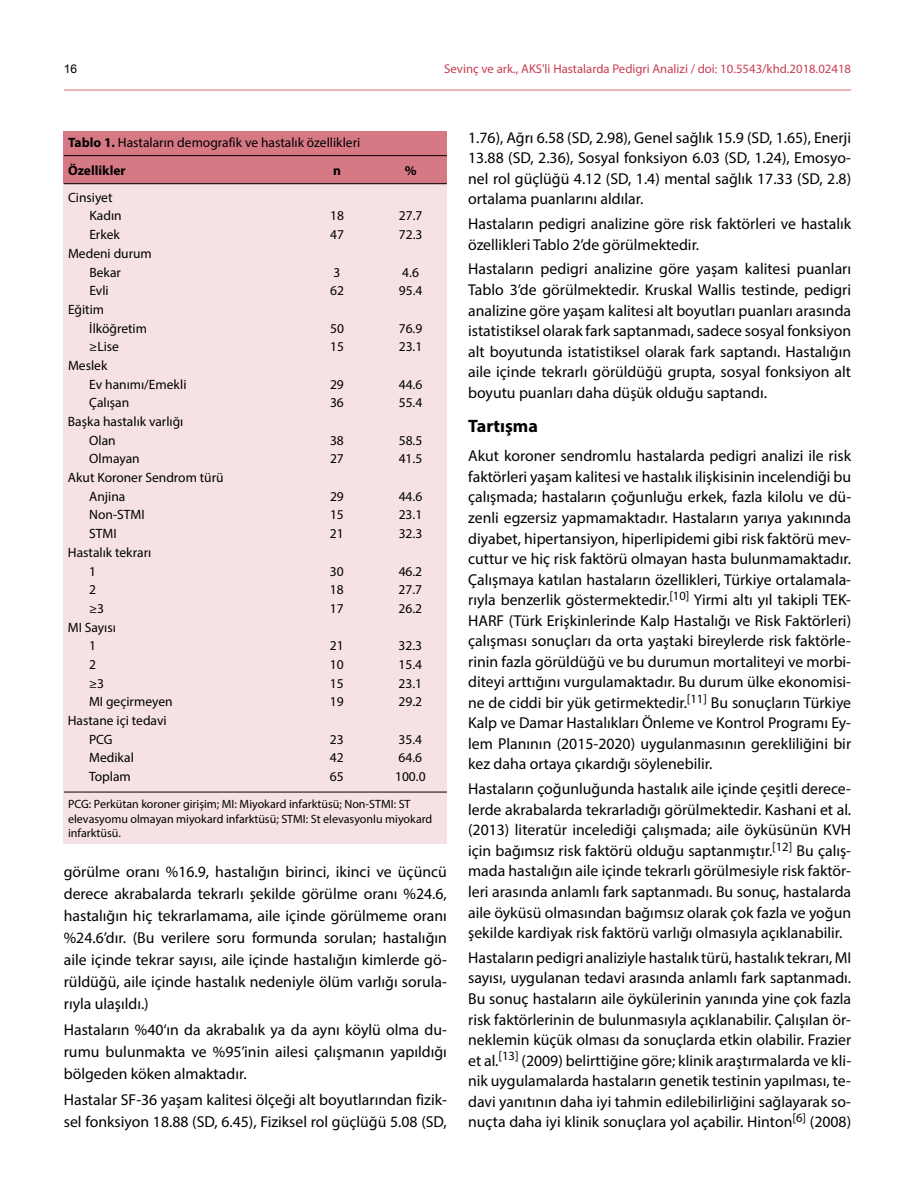
<style>
.page{position:relative;width:915px;height:1191px;background:#fff}
.page>*{position:absolute;margin:0;border:0;box-sizing:border-box;transform-origin:0 0}
.t1{font:700 18px "Myriad Pro";color:#000}
.t2{font:15.75px/20.5px "Myriad Pro";color:#000;text-align:justify}
.t3{font:13.5px/18.8px "Myriad Pro";color:#000}
.t4{font:700 13.5px "Myriad Pro";color:#000}
.t5{font:12.75px "Myriad Pro";color:#c63e51}
.t6{font:12px/14.4px "Myriad Pro";color:#000}
.t7{font:12px "Arial";color:#000}
.s1{font-weight:700}
</style>
<div class="page">
<hr style="left:64px;top:89px;width:786px;height:2px;background:#e29fa8">
<div style="left:64px;top:173px;width:382px;height:671px;background:#f6e2e5"></div>
<div style="left:64px;top:131px;width:382px;height:53px;background:#d77885"></div>
<hr style="left:64px;top:155px;width:382px;height:1px;background:#000">
<hr style="left:64px;top:183px;width:382px;height:1px;background:#000">
<hr style="left:64px;top:791px;width:382px;height:1px;background:#000">
<p class="t7" style="left:64px;top:60px;width:15px">16</p>
<p class="t5" style="left:444px;top:61px;width:408px">Sevinç ve ark., AKS'li Hastalarda Pedigri Analizi / doi: 10.5543/khd.2018.02418</p>
<p class="t3" style="left:68px;top:129px;width:294px;line-height:27.2px"><span class="s1">Tablo 1.</span> Hastaların demografik ve hastalık özellikleri<br><span class="s1">Özellikler</span></p>
<p class="t4" style="left:333px;top:161px;width:9px">n</p>
<p class="t4" style="left:404px;top:161px;width:13px">%</p>
<p class="t3" style="left:89px;top:188px;width:34px;text-indent:-21px">Cinsiyet<br>Kadın</p>
<p class="t3" style="left:330px;top:206px;width:15px">18</p>
<p class="t3" style="left:398px;top:206px;width:25px">27.7</p>
<p class="t3" style="left:89px;top:225px;width:32px">Erkek</p>
<p class="t3" style="left:330px;top:225px;width:15px">47</p>
<p class="t3" style="left:398px;top:225px;width:25px">72.3</p>
<p class="t3" style="left:89px;top:244px;width:64px;text-indent:-21px">Medeni durum<br>Bekar</p>
<p class="t3" style="left:333px;top:262px;width:8px">3</p>
<p class="t3" style="left:402px;top:262px;width:18px">4.6</p>
<p class="t3" style="left:89px;top:281px;width:21px">Evli</p>
<p class="t3" style="left:330px;top:281px;width:15px">62</p>
<p class="t3" style="left:398px;top:281px;width:25px">95.4</p>
<p class="t3" style="left:89px;top:300px;width:59px;text-indent:-21px">Eğitim<br>İlköğretim</p>
<p class="t3" style="left:330px;top:318px;width:15px">50</p>
<p class="t3" style="left:398px;top:318px;width:25px">76.9</p>
<p class="t3" style="left:89px;top:337px;width:31px">≥Lise</p>
<p class="t3" style="left:330px;top:337px;width:15px">15</p>
<p class="t3" style="left:398px;top:337px;width:25px">23.1</p>
<p class="t3" style="left:89px;top:356px;width:99px;text-indent:-21px">Meslek<br>Ev hanımı/Emekli</p>
<p class="t3" style="left:330px;top:374px;width:15px">29</p>
<p class="t3" style="left:398px;top:374px;width:25px">44.6</p>
<p class="t3" style="left:89px;top:393px;width:41px">Çalışan</p>
<p class="t3" style="left:330px;top:393px;width:15px">36</p>
<p class="t3" style="left:398px;top:393px;width:25px">55.4</p>
<p class="t3" style="left:89px;top:412px;width:96px;text-indent:-21px">Başka hastalık varlığı<br>Olan</p>
<p class="t3" style="left:330px;top:430px;width:15px">38</p>
<p class="t3" style="left:398px;top:430px;width:25px">58.5</p>
<p class="t3" style="left:89px;top:449px;width:52px">Olmayan</p>
<p class="t3" style="left:330px;top:449px;width:15px">27</p>
<p class="t3" style="left:398px;top:449px;width:25px">41.5</p>
<p class="t3" style="left:89px;top:468px;width:136px;text-indent:-21px">Akut Koroner Sendrom türü<br>Anjina</p>
<p class="t3" style="left:330px;top:486px;width:15px">29</p>
<p class="t3" style="left:398px;top:486px;width:25px">44.6</p>
<p class="t3" style="left:89px;top:505px;width:57px">Non-STMI</p>
<p class="t3" style="left:330px;top:505px;width:15px">15</p>
<p class="t3" style="left:398px;top:505px;width:25px">23.1</p>
<p class="t3" style="left:89px;top:524px;width:29px">STMI</p>
<p class="t3" style="left:330px;top:524px;width:15px">21</p>
<p class="t3" style="left:398px;top:524px;width:25px">32.3</p>
<p class="t3" style="left:89px;top:543px;width:64px;text-indent:-21px">Hastalık tekrarı<br>1</p>
<p class="t3" style="left:330px;top:561px;width:15px">30</p>
<p class="t3" style="left:398px;top:561px;width:25px">46.2</p>
<p class="t3" style="left:89px;top:580px;width:8px">2</p>
<p class="t3" style="left:330px;top:580px;width:15px">18</p>
<p class="t3" style="left:398px;top:580px;width:25px">27.7</p>
<p class="t3" style="left:89px;top:599px;width:16px">≥3</p>
<p class="t3" style="left:330px;top:599px;width:15px">17</p>
<p class="t3" style="left:398px;top:599px;width:25px">26.2</p>
<p class="t3" style="left:68px;top:617px;width:50px;text-align:center">MI Sayısı<br>1</p>
<p class="t3" style="left:330px;top:636px;width:15px">21</p>
<p class="t3" style="left:398px;top:636px;width:25px">32.3</p>
<p class="t3" style="left:89px;top:655px;width:8px">2</p>
<p class="t3" style="left:330px;top:655px;width:15px">10</p>
<p class="t3" style="left:398px;top:655px;width:25px">15.4</p>
<p class="t3" style="left:89px;top:673px;width:16px">≥3</p>
<p class="t3" style="left:330px;top:673px;width:15px">15</p>
<p class="t3" style="left:398px;top:673px;width:25px">23.1</p>
<p class="t3" style="left:89px;top:692px;width:85px">MI geçirmeyen</p>
<p class="t3" style="left:330px;top:692px;width:15px">19</p>
<p class="t3" style="left:398px;top:692px;width:25px">29.2</p>
<p class="t3" style="left:89px;top:711px;width:79px;text-indent:-21px">Hastane içi tedavi<br>PCG</p>
<p class="t3" style="left:330px;top:729px;width:15px">23</p>
<p class="t3" style="left:398px;top:729px;width:25px">35.4</p>
<p class="t3" style="left:89px;top:748px;width:46px">Medikal</p>
<p class="t3" style="left:330px;top:748px;width:15px">42</p>
<p class="t3" style="left:398px;top:748px;width:25px">64.6</p>
<p class="t3" style="left:89px;top:767px;width:43px">Toplam</p>
<p class="t3" style="left:330px;top:767px;width:15px">65</p>
<p class="t3" style="left:395px;top:767px;width:32px">100.0</p>
<p class="t6" style="left:68px;top:797px;width:365px">PCG: Perkütan koroner girişim; MI: Miyokard infarktüsü; Non-STMI: ST elevasyomu olmayan miyokard infarktüsü; STMI: St elevasyonlu miyokard infarktüsü.</p>
<p class="t2" style="left:64px;top:860px;width:384px;line-height:21.9px">görülme oranı %16.9, hastalığın birinci, ikinci ve üçüncü derece akrabalarda tekrarlı şekilde görülme oranı %24.6, hastalığın hiç tekrarlamama, aile içinde görülmeme oranı %24.6’dır. (Bu verilere soru formunda sorulan; hastalığın aile içinde tekrar sayısı, aile içinde hastalığın kimlerde gö&shy;rüldüğü, aile içinde hastalık nedeniyle ölüm varlığı sorula&shy;rıyla ulaşıldı.)</p>
<p class="t2" style="left:64px;top:1018px;width:384px;line-height:21.9px">Hastaların %40‘ın da akrabalık ya da aynı köylü olma du&shy;rumu bulunmakta ve %95’inin ailesi çalışmanın yapıldığı bölgeden köken almaktadır.</p>
<p class="t2" style="left:64px;top:1088px;width:384px;line-height:21.9px">Hastalar SF-36 yaşam kalitesi ölçeği alt boyutlarından fizik&shy;sel fonksiyon 18.88 (SD, 6.45), Fiziksel rol güçlüğü 5.08 (SD,</p>
<p class="t2" style="left:468px;top:127px;width:384px">1.76), Ağrı 6.58 (SD, 2.98), Genel sağlık 15.9 (SD, 1.65), Enerji 13.88 (SD, 2.36), Sosyal fonksiyon 6.03 (SD, 1.24), Emosyo&shy;nel rol güçlüğü 4.12 (SD, 1.4) mental sağlık 17.33 (SD, 2.8) ortalama puanlarını aldılar.</p>
<p class="t2" style="left:468px;top:213px;width:384px">Hastaların pedigri analizine göre risk faktörleri ve hastalık özellikleri Tablo 2’de görülmektedir.</p>
<p class="t2" style="left:468px;top:259px;width:384px">Hastaların pedigri analizine göre yaşam kalitesi puanları Tablo 3’de görülmektedir. Kruskal Wallis testinde, pedigri analizine göre yaşam kalitesi alt boyutları puanları arasında istatistiksel olarak fark saptanmadı, sadece sosyal fonksiyon alt boyutunda istatistiksel olarak fark saptandı. Hastalığın aile içinde tekrarlı görüldüğü grupta, sosyal fonksiyon alt boyutu puanları daha düşük olduğu saptandı.</p>
<p class="t1" style="left:468px;top:414px;width:71px">Tartışma</p>
<p class="t2" style="left:468px;top:445px;width:384px">Akut koroner sendromlu hastalarda pedigri analizi ile risk faktörleri yaşam kalitesi ve hastalık ilişkisinin incelendiği bu çalışmada; hastaların çoğunluğu erkek, fazla kilolu ve dü&shy;zenli egzersiz yapmamaktadır. Hastaların yarıya yakınında diyabet, hipertansiyon, hiperlipidemi gibi risk faktörü mev&shy;cuttur ve hiç risk faktörü olmayan hasta bulunmamaktadır.<br>Çalışmaya katılan hastaların özellikleri, Türkiye ortalamala&shy;rıyla benzerlik göstermektedir.<sup>[10]</sup> Yirmi altı yıl takipli TEK-HARF (Türk Erişkinlerinde Kalp Hastalığı ve Risk Faktörleri) çalışması sonuçları da orta yaştaki bireylerde risk faktörle&shy;rinin fazla görüldüğü ve bu durumun mortaliteyi ve morbi&shy;diteyi arttığını vurgulamaktadır. Bu durum ülke ekonomisi&shy;ne de ciddi bir yük getirmektedir.<sup>[11]</sup> Bu sonuçların Türkiye Kalp ve Damar Hastalıkları Önleme ve Kontrol Programı Ey&shy;lem Planının (2015-2020) uygulanmasının gerekliliğini bir kez daha ortaya çıkardığı söylenebilir.</p>
<p class="t2" style="left:468px;top:778px;width:384px">Hastaların çoğunluğunda hastalık aile içinde çeşitli derece&shy;lerde akrabalarda tekrarladığı görülmektedir. Kashani et al. (2013) literatür incelediği çalışmada; aile öyküsünün KVH için bağımsız risk faktörü olduğu saptanmıştır.<sup>[12]</sup> Bu çalış&shy;mada hastalığın aile içinde tekrarlı görülmesiyle risk faktör&shy;leri arasında anlamlı fark saptanmadı. Bu sonuç, hastalarda aile öyküsü olmasından bağımsız olarak çok fazla ve yoğun şekilde kardiyak risk faktörü varlığı olmasıyla açıklanabilir.</p>
<p class="t2" style="left:468px;top:947px;width:384px">Hastaların pedigri analiziyle hastalık türü, hastalık tekrarı, MI sayısı, uygulanan tedavi arasında anlamlı fark saptanmadı.<br>Bu sonuç hastaların aile öykülerinin yanında yine çok fazla risk faktörlerinin de bulunmasıyla açıklanabilir. Çalışılan ör&shy;neklemin küçük olması da sonuçlarda etkin olabilir. Frazier et al.<sup>[13]</sup> (2009) belirttiğine göre; klinik araştırmalarda ve kli&shy;nik uygulamalarda hastaların genetik testinin yapılması, te&shy;davi yanıtının daha iyi tahmin edilebilirliğini sağlayarak so&shy;nuçta daha iyi klinik sonuçlara yol açabilir. Hinton<sup>[6]</sup> (2008)</p>
</div>
